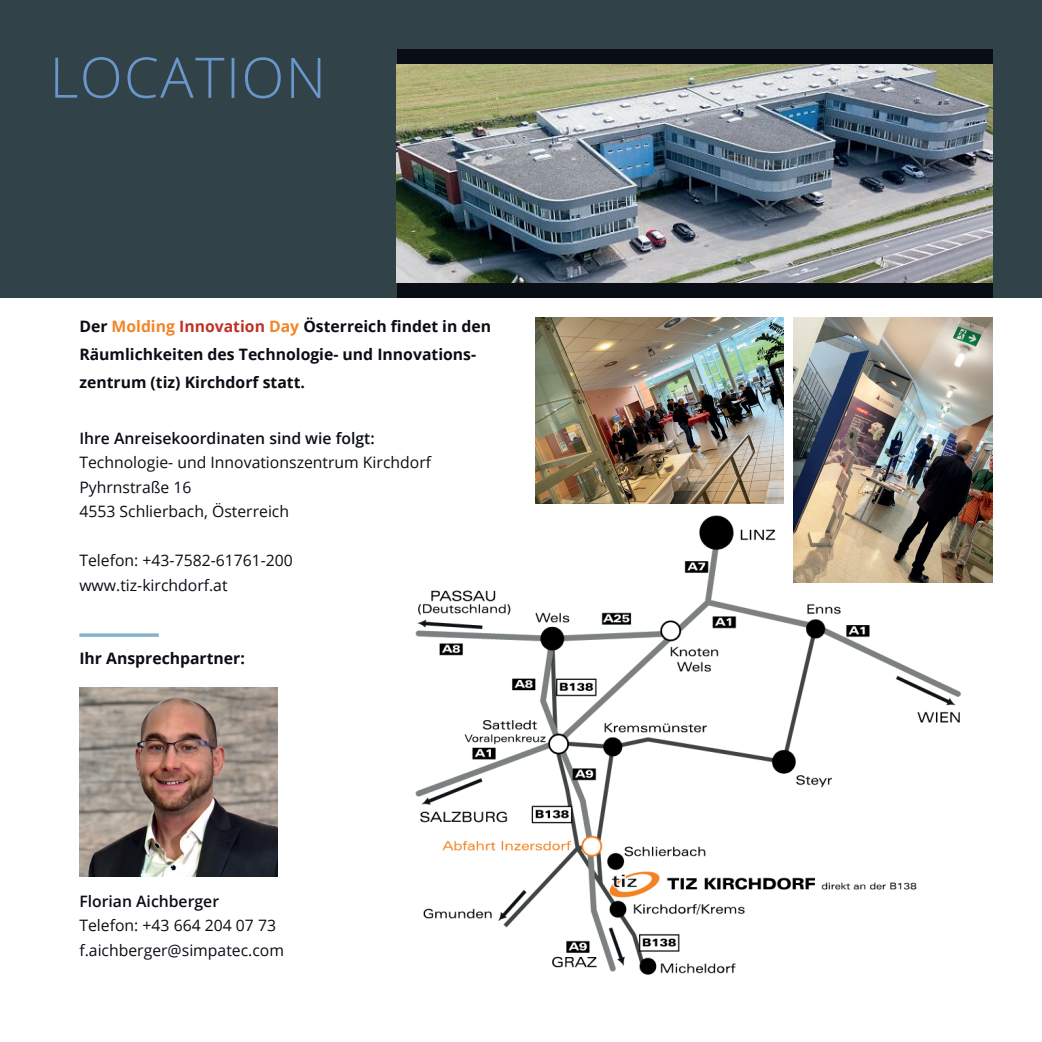
<style>
.page{position:relative;width:1042px;height:1042px;background:#fff}
.page>*{position:absolute;margin:0;border:0;box-sizing:border-box;transform-origin:0 0}
.t1{font:300 56px "Open Sans";letter-spacing:.025em;color:#6a97ca}
.t2{font:15.75px/24.5px "Open Sans";color:#0a0d14}
.t3{font:700 15.75px/28px "Open Sans";color:#0a0d14}
.t4{font:600 15.75px "Open Sans";color:#0a0d14}
.s1{color:#f38528}
.s2{color:#be3126}
</style>
<div class="page">
<div style="left:0;top:0;width:1042px;height:298px;background:#314249"></div>
<img style="left:415px;top:496px;width:577px;height:479px">
<img style="left:536px;top:317px;width:248px;height:187px">
<img style="left:794px;top:317px;width:198px;height:265px">
<img style="left:79px;top:687px;width:199px;height:189px">
<svg style="left:79px;top:633px;width:80px;height:4px"></svg>
<div style="left:397px;top:50px;width:595px;height:248px;background:#0a0d14"></div>
<img style="left:397px;top:64px;width:595px;height:219px">
<h1 class="t1" style="left:50px;top:39px;width:278px">LOCATION</h1>
<p class="t3" style="left:79px;top:311px;width:413px">Der <span class="s1">Molding</span> <span class="s2">Innovation</span> <span class="s1">Day</span> Österreich findet in den<br>Räumlichkeiten des Technologie- und Innovations&shy;zentrum (tiz) Kirchdorf statt.</p>
<p class="t4" style="left:79px;top:427px;width:297px">Ihre Anreisekoordinaten sind wie folgt:</p>
<p class="t2" style="left:79px;top:450px;width:353px">Technologie- und Innovationszentrum Kirchdorf<br>Pyhrnstraße 16<br>4553 Schlierbach, Österreich</p>
<p class="t2" style="left:79px;top:548px;width:215px">Telefon: +43-7582-61761-200 www.tiz-kirchdorf.at</p>
<p class="t3" style="left:79px;top:644px;width:167px">Ihr Ansprechpartner:</p>
<p class="t4" style="left:79px;top:890px;width:141px">Florian Aichberger</p>
<p class="t2" style="left:79px;top:913px;width:206px">Telefon: +43 664 204 07 73 f.aichberger@simpatec.com</p>
</div>
